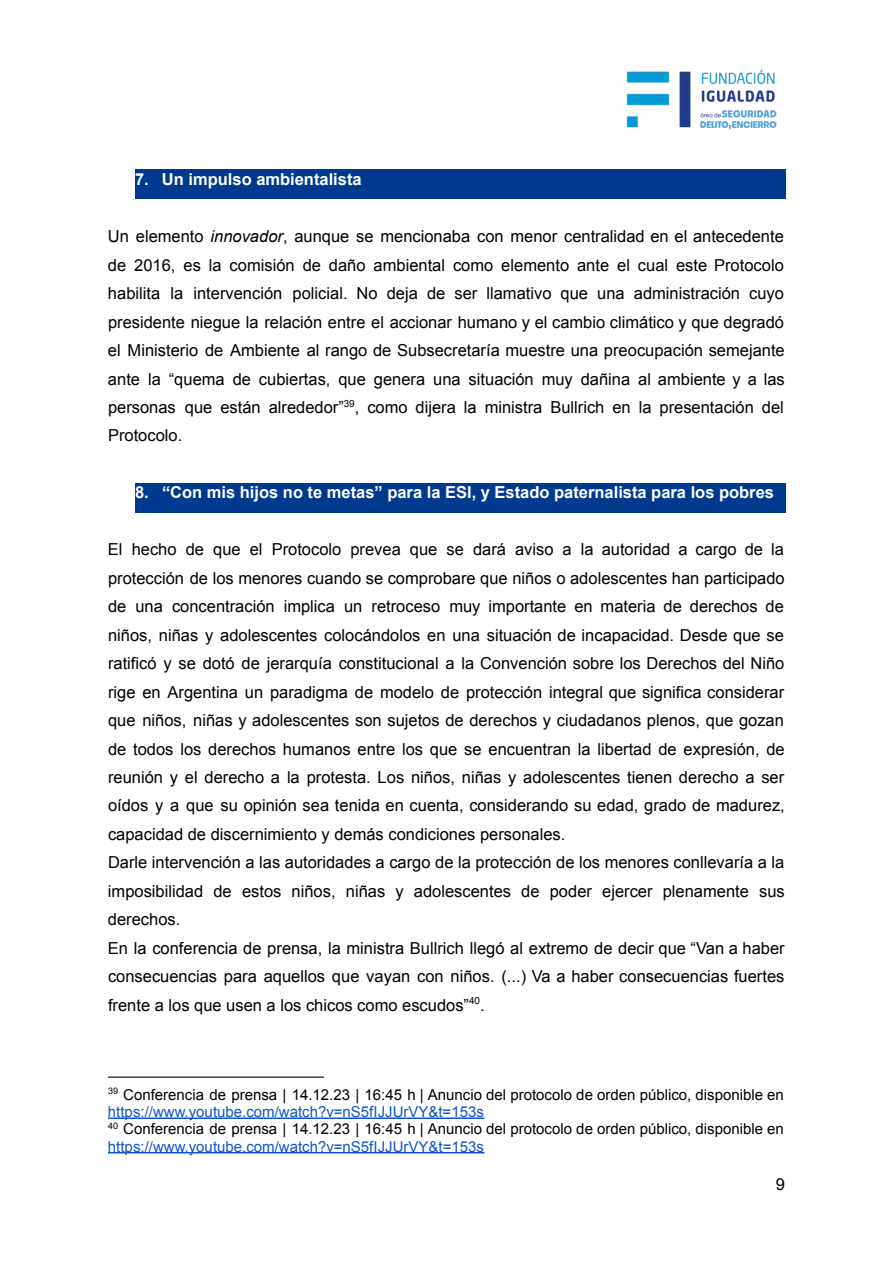
<style>
.page{position:relative;width:894px;height:1263px;background:#fff}
.page>*{position:absolute;margin:0;border:0;box-sizing:border-box;transform-origin:0 0}
.t1{font:16.5px/28.5px "Arial";color:#000;text-align:justify}
.t2{font:700 16.5px "Arial";color:#fff}
.t3{font:15px/17.2px "Arial";color:#000}
.s1{font-style:italic}
.s2{color:#15c}
</style>
<div class="page">
<div style="left:135px;top:170px;width:651px;height:30px;background:#003a8e"></div>
<div style="left:135px;top:483px;width:651px;height:30px;background:#003a8e"></div>
<hr style="left:108px;top:1077px;width:216px;height:1px;background:#000">
<hr style="left:108px;top:1152px;width:376px;height:1px;background:#15c">
<hr style="left:108px;top:1117px;width:376px;height:2px;background:#15c">
<img style="left:626px;top:69px;width:151px;height:61px">
<p class="t2" style="left:135px;top:169px;width:228px">7. Un impulso ambientalista</p>
<p class="t1" style="left:108px;top:222px;width:678px">Un elemento <span class="s1">innovador</span>, aunque se mencionaba con menor centralidad en el antecedente de 2016, es la comisión de daño ambiental como elemento ante el cual este Protocolo habilita la intervención policial. No deja de ser llamativo que una administración cuyo presidente niegue la relación entre el accionar humano y el cambio climático y que degradó el Ministerio de Ambiente al rango de Subsecretaría muestre una preocupación semejante ante la “quema de cubiertas, que genera una situación muy dañina al ambiente y a las personas que están alrededor”<sup>39</sup>, como dijera la ministra Bullrich en la presentación del Protocolo.</p>
<p class="t2" style="left:135px;top:482px;width:641px">8. “Con mis hijos no te metas” para la ESI, y Estado paternalista para los pobres</p>
<p class="t1" style="left:108px;top:535px;width:678px;text-align:left">El hecho de que el Protocolo prevea que se dará aviso a la autoridad a cargo de la protección de los menores cuando se comprobare que niños o adolescentes han participado de una concentración implica un retroceso muy importante en materia de derechos de niños, niñas y adolescentes colocándolos en una situación de incapacidad. Desde que se ratificó y se dotó de jerarquía constitucional a la Convención sobre los Derechos del Niño rige en Argentina un paradigma de modelo de protección integral que significa considerar que niños, niñas y adolescentes son sujetos de derechos y ciudadanos plenos, que gozan de todos los derechos humanos entre los que se encuentran la libertad de expresión, de reunión y el derecho a la protesta. Los niños, niñas y adolescentes tienen derecho a ser oídos y a que su opinión sea tenida en cuenta, considerando su edad, grado de madurez, capacidad de discernimiento y demás condiciones personales.<br>Darle intervención a las autoridades a cargo de la protección de los menores conllevaría a la imposibilidad de estos niños, niñas y adolescentes de poder ejercer plenamente sus derechos.<br>En la conferencia de prensa, la ministra Bullrich llegó al extremo de decir que “Van a haber consecuencias para aquellos que vayan con niños. (...) Va a haber consecuencias fuertes frente a los que usen a los chicos como escudos”<sup>40</sup>.</p>
<p class="t3" style="left:108px;top:1086px;width:677px"><sup>39</sup> Conferencia de prensa | 14.12.23 | 16:45 h | Anuncio del protocolo de orden público, disponible en <span class="s2">https://www.youtube.com/watch?v=nS5fIJJUrVY&amp;t=153s</span></p>
<p class="t3" style="left:108px;top:1121px;width:677px"><sup>40</sup> Conferencia de prensa | 14.12.23 | 16:45 h | Anuncio del protocolo de orden público, disponible en <span class="s2">https://www.youtube.com/watch?v=nS5fIJJUrVY&amp;t=153s</span></p>
<p class="t1" style="left:776px;top:1170px;width:11px">9</p>
</div>
